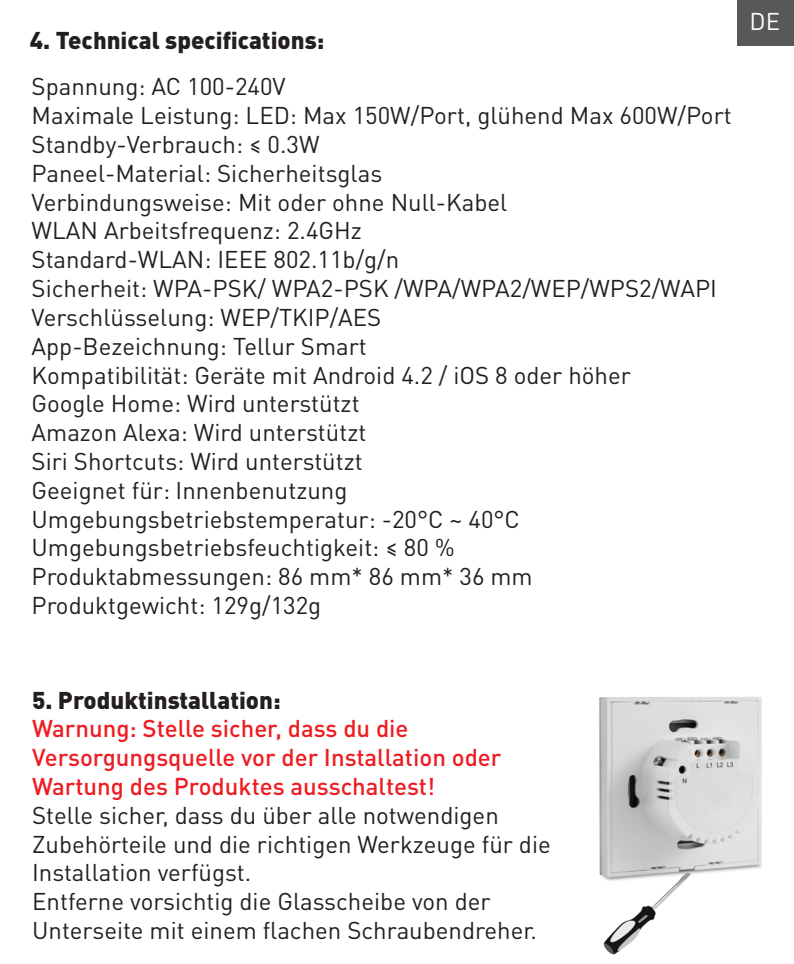
<style>
.page{position:relative;width:794px;height:964px;background:#fff}
.page>*{position:absolute;margin:0;border:0;box-sizing:border-box;transform-origin:0 0}
.t1{font:24px/28.8px "DIN Pro";color:#231f20}
.t2{font:500 24px/28.8px "DIN Pro";color:#ee1d23}
.t3{font:900 24px "DIN Pro";color:#231f20}
.t4{font:24px "DIN Pro";color:#fff}
</style>
<div class="page">
<img style="left:599px;top:697px;width:163px;height:258px">
<div style="left:737px;top:1px;width:57px;height:45px;background:#57585a"></div>
<p class="t3" style="left:30px;top:24px;width:296px">4. Technical specifications:</p>
<p class="t1" style="left:32px;top:71px;width:701px">Spannung: AC 100-240V<br>Maximale Leistung: LED: Max 150W/Port, glühend Max 600W/Port Standby-Verbrauch: ≤ 0.3W<br>Paneel-Material: Sicherheitsglas<br>Verbindungsweise: Mit oder ohne Null-Kabel<br>WLAN Arbeitsfrequenz: 2.4GHz<br>Standard-WLAN: IEEE 802.11b/g/n<br>Sicherheit: WPA-PSK/ WPA2-PSK /WPA/WPA2/WEP/WPS2/WAPI Verschlüsselung: WEP/TKIP/AES<br>App-Bezeichnung: Tellur Smart<br>Kompatibilität: Geräte mit Android 4.2 / iOS 8 oder höher<br>Google Home: Wird unterstützt<br>Amazon Alexa: Wird unterstützt<br>Siri Shortcuts: Wird unterstützt<br>Geeignet für: Innenbenutzung<br>Umgebungsbetriebstemperatur: -20°C ~ 40°C Umgebungsbetriebsfeuchtigkeit: ≤ 80 %<br>Produktabmessungen: 86 mm* 86 mm* 36 mm<br>Produktgewicht: 129g/132g</p>
<p class="t4" style="left:749px;top:5px;width:32px">DE</p>
<p class="t3" style="left:32px;top:683px;width:250px">5. Produktinstallation:</p>
<p class="t2" style="left:32px;top:713px;width:471px">Warnung: Stelle sicher, dass du die<br>Versorgungsquelle vor der Installation oder<br>Wartung des Produktes ausschaltest!</p>
<p class="t1" style="left:32px;top:800px;width:520px">Stelle sicher, dass du über alle notwendigen Zubehörteile und die richtigen Werkzeuge für die Installation verfügst.<br>Entferne vorsichtig die Glasscheibe von der Unterseite mit einem flachen Schraubendreher.</p>
</div>
